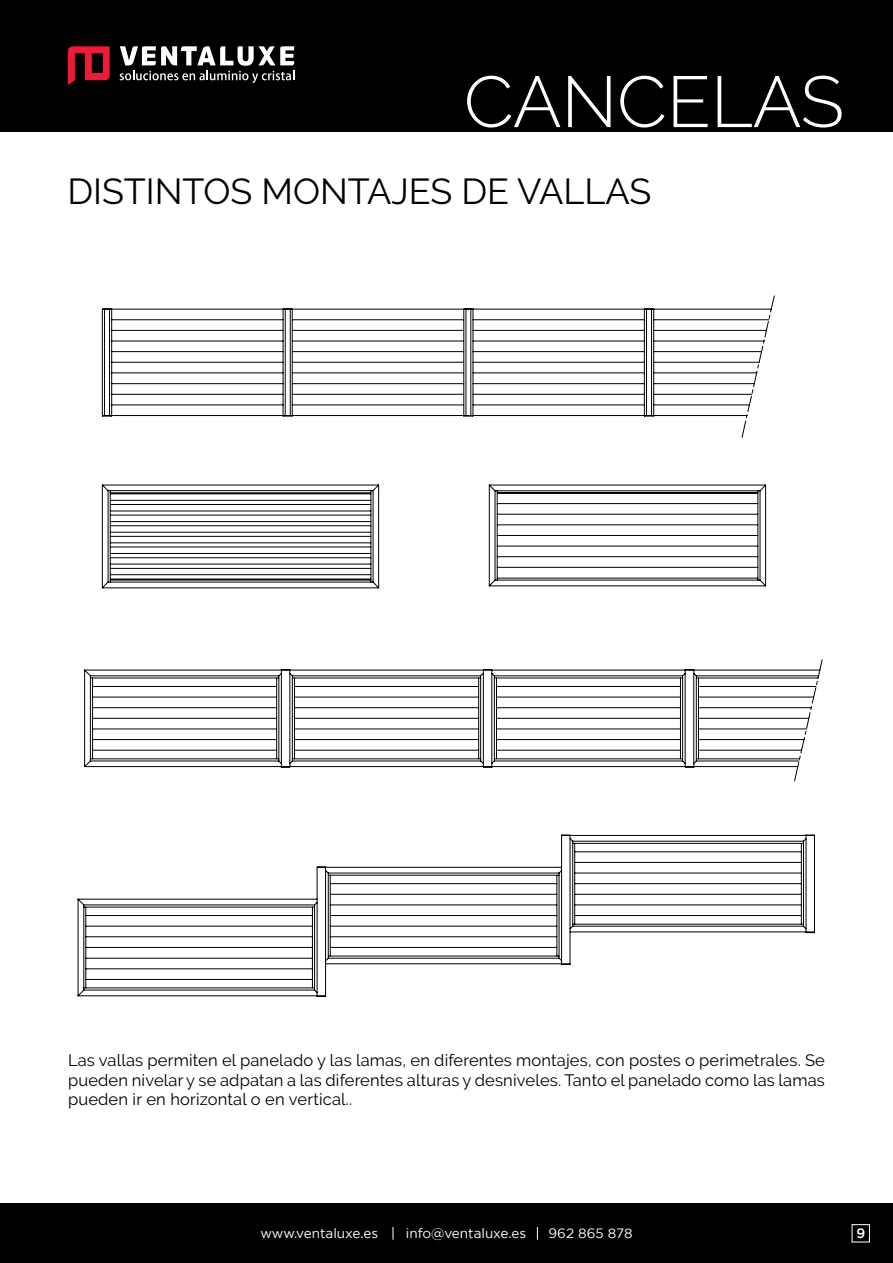
<style>
.page{position:relative;width:893px;height:1263px;background:#fff}
.page>*{position:absolute;margin:0;border:0;box-sizing:border-box;transform-origin:0 0}
.t1{font:300 72px "Raleway";color:#fff}
.t2{font:36px "Raleway";color:#000}
.t3{font:16.5px/19.8px "Raleway";letter-spacing:.01em;color:#000;text-align:justify}
.t4{font:13.5px "Gotham";color:#fff}
.t5{font:500 13.5px "Gotham";color:#fff}
</style>
<div class="page">
<div style="left:0;top:0;width:893px;height:131px;background:#000"></div>
<div style="left:0;top:1204px;width:893px;height:59px;background:#000"></div>
<svg style="left:393px;top:1227px;width:1px;height:13px"></svg>
<svg style="left:537px;top:1227px;width:1px;height:13px"></svg>
<div style="left:852px;top:1224px;width:18px;height:18px;border:1px solid #fff"></div>
<svg style="left:68px;top:46px;width:42px;height:39px"></svg>
<svg style="left:120px;top:46px;width:174px;height:37px"></svg>
<svg style="left:102px;top:295px;width:673px;height:143px"></svg>
<svg style="left:102px;top:484px;width:277px;height:105px"></svg>
<svg style="left:84px;top:659px;width:739px;height:122px"></svg>
<svg style="left:488px;top:484px;width:278px;height:103px"></svg>
<svg style="left:77px;top:834px;width:738px;height:163px"></svg>
<h1 class="t1" style="left:464px;top:60px;width:382px">CANCELAS</h1>
<h2 class="t2" style="left:68px;top:170px;width:221px">DISTINTOS monta</h2>
<h2 class="t2" style="left:392px;top:170px;width:149px">jesdevallas</h2>
<p class="t3" style="left:68px;top:1050px;width:758px">Las vallas permiten el panelado y las lamas, en diferentes montajes, con postes o perimetrales. Se pueden nivelar y se adpatan a las diferentes alturas y desniveles. Tanto el panelado como las lamas pueden ir en horizontal o en vertical..</p>
<p class="t4" style="left:260px;top:1226px;width:119px">www.ventaluxe.es</p>
<p class="t4" style="left:406px;top:1226px;width:122px">info@ventaluxe.es</p>
<p class="t4" style="left:549px;top:1226px;width:85px">962 865 878</p>
<p class="t5" style="left:856px;top:1225px;width:10px">9</p>
</div>
